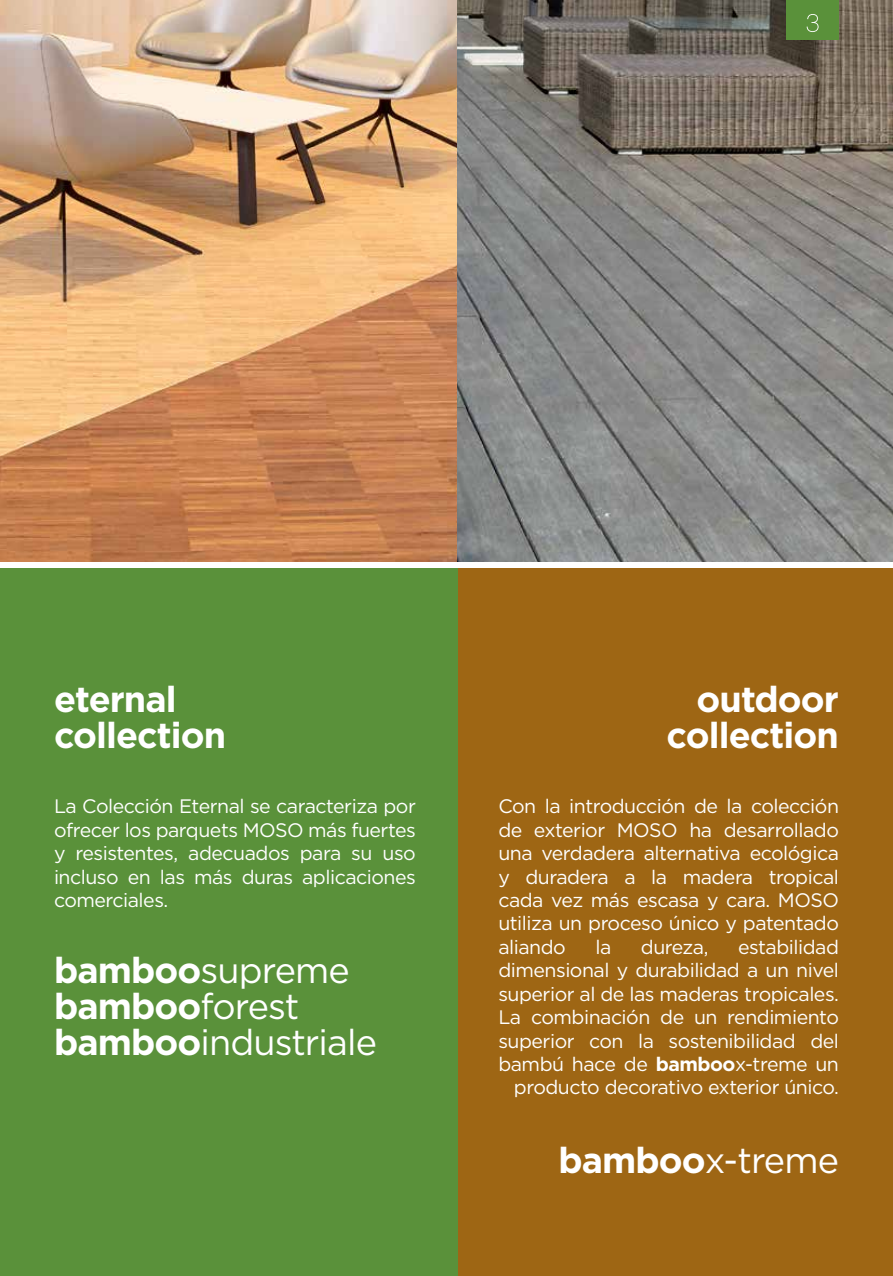
<style>
.page{position:relative;width:893px;height:1276px;background:#fff}
.page>*{position:absolute;margin:0;border:0;box-sizing:border-box;transform-origin:0 0}
.t1{font:36px/36px "Gotham";letter-spacing:-.025em;color:#fff}
.t2{font:700 36px/36px "Gotham";letter-spacing:-.025em;color:#fff}
.t3{font:19.5px/23.4px "Gotham";letter-spacing:-.025em;color:#fff;text-align:justify}
.s1{font-weight:700}
</style>
<div class="page">
<div style="left:457px;top:568px;width:436px;height:708px;background:#9e6614"></div>
<div style="left:0;top:568px;width:457px;height:708px;background:#5a913a"></div>
<img style="left:0;top:0;width:893px;height:562px">
<div style="left:786px;top:0;width:53px;height:39px;background:#5a913a"></div>
<svg style="left:807px;top:14px;width:12px;height:18px"></svg>
<h1 class="t2" style="left:54px;top:681px;width:174px">eternal collection</h1>
<h1 class="t2" style="left:667px;top:681px;width:174px;text-align:right">outdoor collection</h1>
<p class="t3" style="left:54px;top:794px;width:363px">La Colección Eternal se caracteriza por ofrecer los parquets MOSO más fuertes y resistentes, adecuados para su uso incluso en las más duras aplicaciones comerciales.</p>
<p class="t3" style="left:498px;top:794px;width:342px">Con la introducción de la colección de exterior MOSO ha desarrollado una verdadera alternativa ecológica y duradera a la madera tropical cada vez más escasa y cara. MOSO utiliza un proceso único y patentado aliando</p>
<p class="t3" style="left:498px;top:935px;width:342px;text-align:right">estabilidad<br>dimensional y durabilidad a un nivel superior al de las maderas tropicales.<br>La combinación de un rendimiento superior con la sostenibilidad del bambú hace de <span class="s1">bamboo</span>x-treme un producto decorativo exterior único.</p>
<p class="t3" style="left:595px;top:935px;width:17px">la</p>
<p class="t3" style="left:641px;top:935px;width:69px">dureza,</p>
<h1 class="t1" style="left:54px;top:952px;width:325px"><span class="s1">bamboo</span>supreme <span class="s1">bamboo</span>forest <span class="s1">bamboo</span>industriale</h1>
<h1 class="t1" style="left:558px;top:1141px;width:282px"><span class="s1">bamboo</span>x-treme</h1>
</div>
